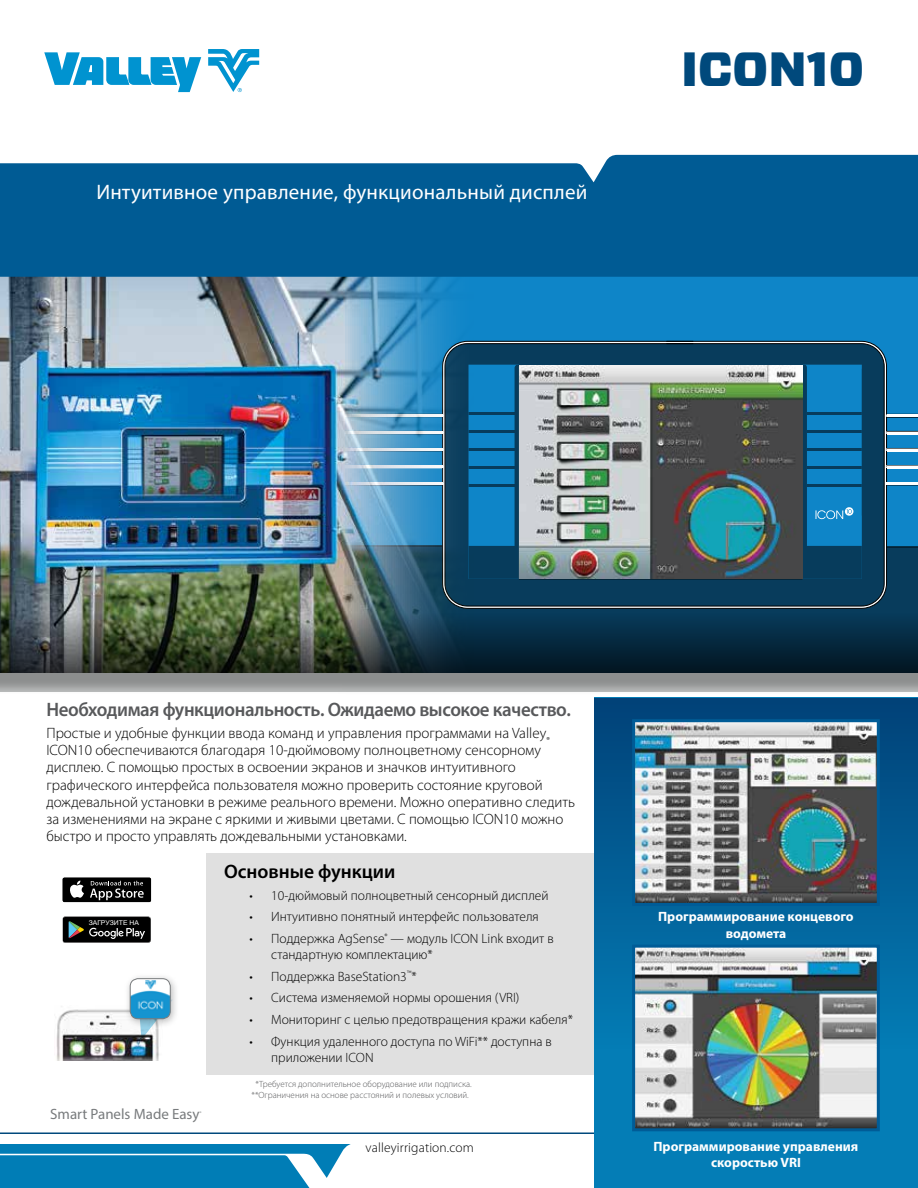
<style>
.page{position:relative;width:918px;height:1188px;background:#fff}
.page>*{position:absolute;margin:0;border:0;box-sizing:border-box;transform-origin:0 0}
.t1{font:900 48px "Forza";color:#00497c}
.t2{font:21px "Myriad Pro";letter-spacing:.01em;color:#fff}
.t3{font:600 19.5px "Myriad Pro";letter-spacing:-.02em;color:#58595b}
.t4{font:600 19.5px "Myriad Pro";color:#000}
.t5{font:300 15px/17.2px "Myriad Pro";color:#000}
.t6{font:15px "Myriad Pro";color:#787b7d}
.t7{font:300 13.5px/16.2px "Myriad Pro";color:#000}
.t8{font:700 13.5px/16.2px "Myriad Pro";color:#fff;text-align:center}
.t9{font:300 9px/10.8px "Myriad Pro";color:#58595b;text-align:center}
.t10{font:6.6px "Arial Narrow";color:#fff;scale:1.26 1}
.t11{font:300 5.4px "Myriad Pro";color:#787b7d}
</style>
<div class="page">
<hr style="left:0;top:1132px;width:904px;height:2px;background:#00497c">
<div style="left:206px;top:853px;width:388px;height:222px;background:#e0e0e0"></div>
<svg style="left:0;top:1144px;width:351px;height:44px;background:#1f8dbf"></svg>
<div style="left:594px;top:698px;width:324px;height:490px;background:#047db6"></div>
<div style="left:594px;top:698px;width:324px;height:351px;background:linear-gradient(to bottom,#014178,#037cb5)"></div>
<img style="left:636px;top:723px;width:240px;height:179px">
<div style="left:632px;top:719px;width:248px;height:187px;border:3px solid #005c97"></div>
<img style="left:636px;top:949px;width:240px;height:178px">
<div style="left:632px;top:945px;width:248px;height:186px;border:3px solid #005c97"></div>
<div style="left:0;top:281px;width:918px;height:414px;background:#000;opacity:.26"></div>
<img style="left:0;top:277px;width:345px;height:335px">
<svg style="left:345px;top:277px;width:573px;height:269px;background:#2b8ec7"></svg>
<svg style="left:345px;top:546px;width:573px;height:66px;background:#31576a"></svg>
<svg style="left:442px;top:341px;width:445px;height:268px"></svg>
<svg style="left:445px;top:343px;width:439px;height:263px;background:#093b5a"></svg>
<hr style="left:345px;top:482px;width:98px;height:1px;background:#000">
<hr style="left:345px;top:485px;width:98px;height:1px;background:#000">
<hr style="left:345px;top:465px;width:98px;height:1px;background:#fff">
<hr style="left:345px;top:468px;width:98px;height:1px;background:#fff">
<hr style="left:345px;top:451px;width:98px;height:1px;background:#000">
<hr style="left:887px;top:485px;width:31px;height:1px;background:#000">
<hr style="left:887px;top:482px;width:31px;height:1px;background:#000">
<hr style="left:887px;top:465px;width:31px;height:1px;background:#000">
<svg style="left:886px;top:417px;width:1px;height:66px"></svg>
<svg style="left:442px;top:417px;width:1px;height:66px"></svg>
<svg style="left:667px;top:341px;width:26px;height:3px"></svg>
<hr style="left:345px;top:414px;width:98px;height:3px;background:#fff">
<hr style="left:345px;top:431px;width:98px;height:3px;background:#fff">
<hr style="left:345px;top:448px;width:98px;height:3px;background:#fff">
<hr style="left:345px;top:466px;width:98px;height:2px;background:#fff">
<hr style="left:345px;top:483px;width:98px;height:2px;background:#fff">
<hr style="left:887px;top:414px;width:31px;height:3px;background:#fff">
<hr style="left:887px;top:431px;width:31px;height:3px;background:#fff">
<hr style="left:887px;top:448px;width:31px;height:3px;background:#fff">
<hr style="left:887px;top:483px;width:31px;height:2px;background:#fff">
<svg style="left:468px;top:365px;width:394px;height:214px;background:#1073ab"></svg>
<hr style="left:807px;top:430px;width:55px;height:3px;background:#073c5c">
<hr style="left:468px;top:430px;width:47px;height:3px;background:#073c5c">
<hr style="left:807px;top:448px;width:55px;height:3px;background:#073c5c">
<hr style="left:468px;top:448px;width:47px;height:3px;background:#073c5c">
<hr style="left:807px;top:466px;width:55px;height:2px;background:#073c5c">
<hr style="left:468px;top:466px;width:47px;height:2px;background:#073c5c">
<hr style="left:807px;top:484px;width:55px;height:2px;background:#073c5c">
<hr style="left:468px;top:484px;width:47px;height:2px;background:#073c5c">
<hr style="left:468px;top:413px;width:47px;height:2px;background:#073c5c">
<hr style="left:807px;top:413px;width:55px;height:2px;background:#073c5c">
<hr style="left:887px;top:468px;width:31px;height:1px;background:#000">
<hr style="left:887px;top:434px;width:31px;height:1px;background:#000">
<hr style="left:887px;top:417px;width:31px;height:1px;background:#000">
<hr style="left:887px;top:451px;width:31px;height:1px;background:#000">
<hr style="left:887px;top:466px;width:31px;height:2px;background:#fff">
<img style="left:520px;top:365px;width:282px;height:213px">
<svg style="left:816px;top:506px;width:37px;height:15px"></svg>
<svg style="left:0;top:612px;width:918px;height:61px;background:#1f373b"></svg>
<svg style="left:64px;top:916px;width:86px;height:27px;background:#262726"></svg>
<div style="left:62px;top:914px;width:90px;height:32px;border:1px solid #fff;border-radius:4px"></div>
<svg style="left:64px;top:879px;width:86px;height:22px;background:#363636"></svg>
<div style="left:62px;top:877px;width:90px;height:26px;border:1px solid #fff;border-radius:2px"></div>
<img style="left:56px;top:1006px;width:103px;height:54px">
<svg style="left:138px;top:1029px;width:21px;height:11px"></svg>
<div style="left:124px;top:972px;width:56px;height:57px;background:#000;opacity:.28"></div>
<img style="left:130px;top:979px;width:40px;height:40px">
<div style="left:130px;top:978px;width:40px;height:41px;border:1px solid #787b7d;border-radius:8px"></div>
<svg style="left:208px;top:49px;width:51px;height:43px"></svg>
<svg style="left:44px;top:52px;width:157px;height:40px"></svg>
<div style="left:0;top:155px;width:918px;height:122px;background:#005b94"></div>
<h2 class="t2" style="left:96px;top:179px;width:493px">Интуитивное управление, функциональный дисплей</h2>
<h1 class="t1" style="left:681px;top:37px;width:184px">ICON10</h1>
<h3 class="t3" style="left:46px;top:697px;width:526px">Необходимая функциональность. Ожидаемо высокое качество.</h3>
<p class="t5" style="left:46px;top:724px;width:530px">Простые и удобные функции ввода команд и управления программами на Valley<sub>® </sub>ICON10 обеспечиваются благодаря 10-дюймовому полноцветному сенсорному дисплею. С помощью простых в освоении экранов и значков интуитивного графического интерфейса пользователя можно проверить состояние круговой дождевальной установки в режиме реального времени. Можно оперативно следить за изменениями на экране с яркими и живыми цветами. С помощью ICON10 можно быстро и просто управлять дождевальными установками.</p>
<p class="t10" style="left:89px;top:918px;width:41px">ЗAГРУЗИТЕ НA</p>
<p class="t6" style="left:50px;top:1105px;width:151px">Smart Panels Made Easy</p>
<p class="t11" style="left:200px;top:1110px;width:4px">®</p>
<h3 class="t4" style="left:224px;top:859px;width:173px">Основные функции</h3>
<p class="t7" style="left:250px;top:887px;width:300px">• 10-дюймовый полноцветный сенсорный дисплей</p>
<p class="t7" style="left:250px;top:909px;width:291px">• Интуитивно понятный интерфейс пользователя</p>
<p class="t7" style="left:271px;top:930px;width:284px;text-indent:-22px">• Поддержка AgSense<sup>®</sup> — модуль ICON Link входит в стандартную комплектацию*</p>
<p class="t7" style="left:250px;top:968px;width:169px">• Поддержка BaseStation3<sup>™</sup>*</p>
<p class="t7" style="left:250px;top:990px;width:271px">• Система изменяемой нормы орошения (VRI)</p>
<p class="t7" style="left:250px;top:1011px;width:325px">• Мониторинг с целью предотвращения кражи кабеля*</p>
<p class="t7" style="left:271px;top:1033px;width:282px;text-indent:-22px">• Функция удаленного доступа по WiFi** доступна в приложении ICON</p>
<p class="t9" style="left:252px;top:1078px;width:222px">*Требуется дополнительное оборудование или подписка. **Ограничения на основе расстояний и полевых условий.</p>
<p class="t7" style="left:366px;top:1139px;width:110px">valleyirrigation.com</p>
<p class="t8" style="left:658px;top:908px;width:197px">Программирование концевого водомета</p>
<p class="t8" style="left:654px;top:1138px;width:206px">Программирование управления скоростью VRI</p>
</div>
